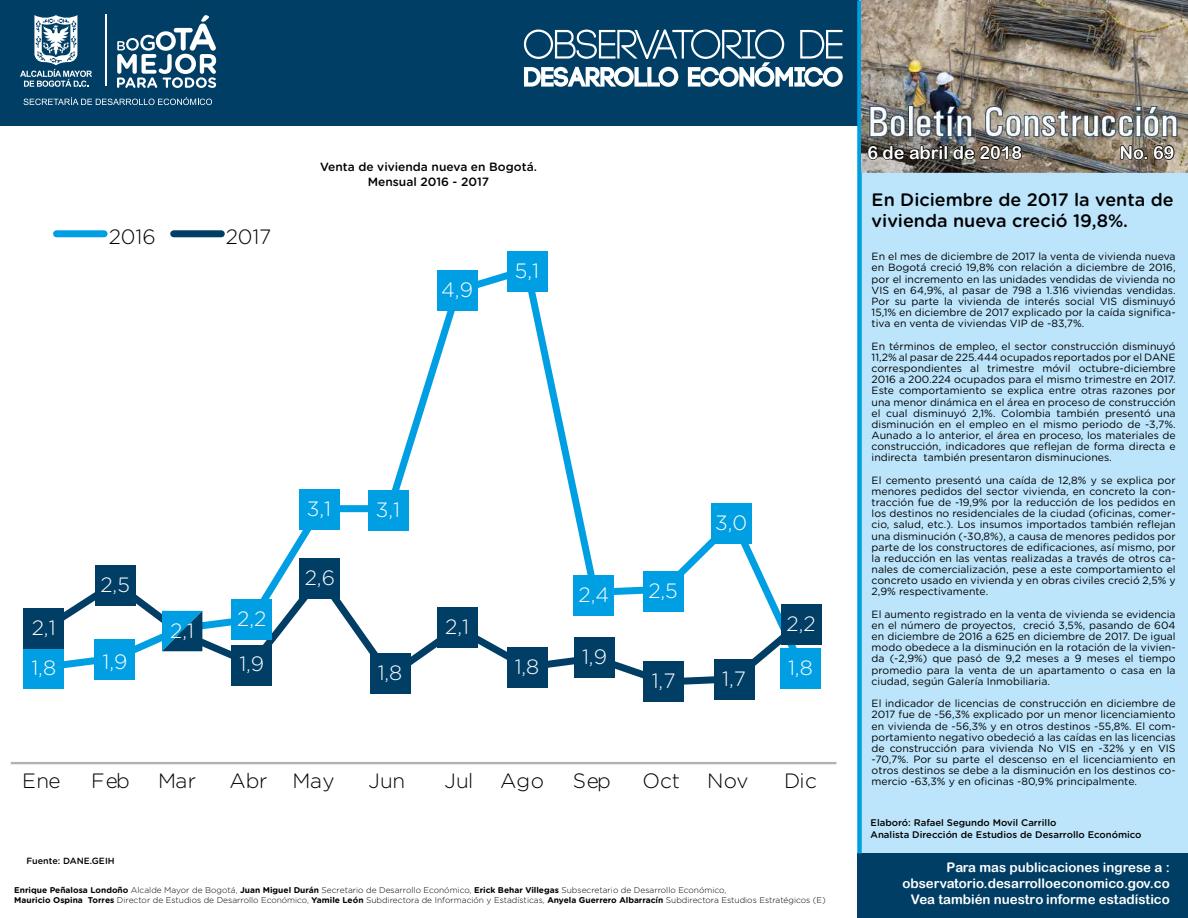
<style>
.page{position:relative;width:1188px;height:918px;background:#fff}
.page>*{position:absolute;margin:0;border:0;box-sizing:border-box;transform-origin:0 0}
.t1{font:300 20.7px "Gotham Rounded";color:#fff}
.t2{font:300 20.7px "Gotham Rounded";letter-spacing:-.005em;color:#000}
.t3{font:500 18px/21.6px "Gotham Rounded";color:#000}
.t4{font:18px "Arial Rounded MT Bold";color:#fff}
.t5{font:13.35px/15.9px "Arial Rounded MT Bold";color:#fff;text-align:right}
.t6{font:500 12px/14.4px "Gotham Rounded";color:#000;text-align:center}
.t7{font:10.5px/11.1px "Gotham Rounded";color:#000;text-align:justify}
.t8{font:500 9.6px/11.6px "Gotham Rounded";color:#000}
.t9{font:500 9px "Gotham Rounded";color:#000}
.t10{font:300 8.4px/10.1px "Gotham Rounded";color:#000}
.s1{font-weight:700}
</style>
<div class="page">
<hr style="left:11px;top:762px;width:825px;height:2px;background:#b3b2b2">
<svg style="left:95px;top:261px;width:664px;height:305px"></svg>
<svg style="left:64px;top:566px;width:748px;height:123px"></svg>
<div style="left:24px;top:648px;width:40px;height:41px;background:#009fe3"></div>
<div style="left:94px;top:639px;width:40px;height:41px;background:#009fe3"></div>
<div style="left:232px;top:599px;width:40px;height:40px;background:#009fe3"></div>
<div style="left:299px;top:489px;width:40px;height:41px;background:#009fe3"></div>
<div style="left:368px;top:490px;width:40px;height:40px;background:#009fe3"></div>
<div style="left:437px;top:271px;width:40px;height:40px;background:#009fe3"></div>
<div style="left:507px;top:251px;width:40px;height:41px;background:#009fe3"></div>
<div style="left:574px;top:575px;width:40px;height:41px;background:#009fe3"></div>
<div style="left:643px;top:571px;width:40px;height:40px;background:#009fe3"></div>
<div style="left:711px;top:504px;width:41px;height:40px;background:#009fe3"></div>
<div style="left:780px;top:649px;width:41px;height:40px;background:#009fe3"></div>
<div style="left:24px;top:608px;width:40px;height:40px;background:#003e65"></div>
<div style="left:95px;top:566px;width:40px;height:40px;background:#003e65"></div>
<svg style="left:162px;top:611px;width:40px;height:40px;background:#016fa4"></svg>
<div style="left:232px;top:645px;width:40px;height:40px;background:#003e65"></div>
<div style="left:300px;top:558px;width:40px;height:40px;background:#003e65"></div>
<div style="left:370px;top:653px;width:40px;height:40px;background:#003e65"></div>
<div style="left:437px;top:607px;width:40px;height:40px;background:#003e65"></div>
<div style="left:507px;top:647px;width:40px;height:40px;background:#003e65"></div>
<div style="left:574px;top:638px;width:41px;height:40px;background:#003e65"></div>
<div style="left:644px;top:662px;width:40px;height:40px;background:#003e65"></div>
<div style="left:714px;top:659px;width:40px;height:40px;background:#003e65"></div>
<div style="left:781px;top:604px;width:40px;height:41px;background:#003e65"></div>
<div style="left:57px;top:230px;width:47px;height:7px;background:#009fe3"></div>
<div style="left:174px;top:230px;width:47px;height:7px;background:#003e65"></div>
<div style="left:1px;top:0;width:858px;height:126px;background:#003e65"></div>
<div style="left:860px;top:1px;width:328px;height:917px;background:#bce4fa"></div>
<div style="left:857px;top:853px;width:331px;height:65px;background:#003e65"></div>
<div style="left:857px;top:1px;width:5px;height:852px;background:#009fe3"></div>
<svg style="left:524px;top:30px;width:319px;height:57px"></svg>
<svg style="left:20px;top:15px;width:72px;height:72px"></svg>
<hr style="left:106px;top:14px;width:1px;height:72px;background:#fff">
<img style="left:862px;top:0;width:326px;height:173px">
<svg style="left:117px;top:15px;width:99px;height:73px"></svg>
<svg style="left:24px;top:97px;width:188px;height:8px"></svg>
<svg style="left:867px;top:144px;width:156px;height:17px;background:#3b3833"></svg>
<svg style="left:1119px;top:144px;width:56px;height:17px"></svg>
<h1 class="t2" style="left:109px;top:222px;width:48px">2016</h1>
<h1 class="t2" style="left:226px;top:222px;width:47px">2017</h1>
<p class="t6" style="left:320px;top:159px;width:218px">Venta de vivienda nueva en Bogotá.<br>Mensual 2016 - 2017</p>
<h1 class="t1" style="left:441px;top:276px;width:33px">4,9</h1>
<h1 class="t1" style="left:515px;top:257px;width:26px">5,1</h1>
<h1 class="t1" style="left:307px;top:495px;width:26px">3,1</h1>
<h1 class="t1" style="left:376px;top:495px;width:26px">3,1</h1>
<h1 class="t1" style="left:715px;top:509px;width:34px">3,0</h1>
<h1 class="t1" style="left:101px;top:571px;width:31px">2,5</h1>
<h1 class="t1" style="left:305px;top:564px;width:32px">2,6</h1>
<h1 class="t1" style="left:579px;top:581px;width:32px">2,4</h1>
<h1 class="t1" style="left:648px;top:577px;width:31px">2,5</h1>
<h1 class="t1" style="left:32px;top:614px;width:25px">2,1</h1>
<h1 class="t1" style="left:170px;top:616px;width:25px">2,1</h1>
<h1 class="t1" style="left:237px;top:604px;width:31px">2,2</h1>
<h1 class="t1" style="left:445px;top:613px;width:25px">2,1</h1>
<h1 class="t1" style="left:787px;top:610px;width:31px">2,2</h1>
<h1 class="t1" style="left:31px;top:654px;width:26px">1,8</h1>
<h1 class="t1" style="left:103px;top:648px;width:26px">1,9</h1>
<h1 class="t1" style="left:239px;top:650px;width:26px">1,9</h1>
<h1 class="t1" style="left:378px;top:658px;width:26px">1,8</h1>
<h1 class="t1" style="left:515px;top:652px;width:26px">1,8</h1>
<h1 class="t1" style="left:582px;top:643px;width:26px">1,9</h1>
<h1 class="t1" style="left:652px;top:667px;width:25px">1,7</h1>
<h1 class="t1" style="left:722px;top:665px;width:25px">1,7</h1>
<h1 class="t1" style="left:788px;top:654px;width:26px">1,8</h1>
<h1 class="t2" style="left:22px;top:767px;width:40px">Ene</h1>
<h1 class="t2" style="left:91px;top:767px;width:40px">Feb</h1>
<h1 class="t2" style="left:158px;top:767px;width:40px">Mar</h1>
<h1 class="t2" style="left:229px;top:767px;width:107px">Abr May</h1>
<h1 class="t2" style="left:369px;top:767px;width:38px">Jun</h1>
<h1 class="t2" style="left:444px;top:767px;width:31px">Jul</h1>
<h1 class="t2" style="left:500px;top:767px;width:46px">Ago</h1>
<h1 class="t2" style="left:573px;top:767px;width:40px">Sep</h1>
<h1 class="t2" style="left:642px;top:767px;width:39px">Oct</h1>
<h1 class="t2" style="left:707px;top:767px;width:43px">Nov</h1>
<h1 class="t2" style="left:784px;top:767px;width:34px">Dic</h1>
<p class="t9" style="left:26px;top:854px;width:90px">Fuente: DANE.GEIH</p>
<p class="t10" style="left:14px;top:884px;width:813px"><span class="s1">Enrique Peñalosa Londoño</span> Alcalde Mayor de Bogotá, <span class="s1">Juan Miguel Durán</span> Secretario de Desarrollo Económico, <span class="s1">Erick Behar Villegas</span> Subsecretario de Desarrollo Económico,<br><span class="s1">Mauricio Ospina Torres</span> Director de Estudios de Desarrollo Económico, <span class="s1">Yamile León</span> Subdirectora de Información y Estadísticas, <span class="s1">Anyela Guerrero Albarracín</span> Subdirectora Estudios Estratégicos (E)</p>
<h2 class="t4" style="left:867px;top:142px;width:156px">6 de abril de 2018</h2>
<h2 class="t4" style="left:1119px;top:142px;width:57px">No. 69</h2>
<h2 class="t3" style="left:872px;top:188px;width:304px">En Diciembre de 2017 la venta de vivienda nueva creció 19,8%.</h2>
<p class="t7" style="left:872px;top:251px;width:306px">En el mes de diciembre de 2017 la venta de vivienda nueva en Bogotá creció 19,8% con relación a diciembre de 2016, por el incremento en las unidades vendidas de vivienda no VIS en 64,9%, al pasar de 798 a 1.316 viviendas vendidas.<br>Por su parte la vivienda de interés social VIS disminuyó 15,1% en diciembre de 2017 explicado por la caída significa&shy;tiva en venta de viviendas VIP de -83,7%.</p>
<p class="t7" style="left:872px;top:340px;width:306px">En términos de empleo, el sector construcción disminuyó 11,2% al pasar de 225.444 ocupados reportados por el DANE correspondientes al trimestre móvil octubre-diciembre 2016 a 200.224 ocupados para el mismo trimestre en 2017.<br>Este comportamiento se explica entre otras razones por una menor dinámica en el área en proceso de construcción el cual disminuyó 2,1%. Colombia también presentó una disminución en el empleo en el mismo periodo de -3,7%.<br>Aunado a lo anterior, el área en proceso, los materiales de construcción, indicadores que reflejan de forma directa e indirecta también presentaron disminuciones.</p>
<p class="t7" style="left:872px;top:474px;width:306px">El cemento presentó una caída de 12,8% y se explica por menores pedidos del sector vivienda, en concreto la con&shy;tracción fue de -19,9% por la reducción de los pedidos en los destinos no residenciales de la ciudad (oficinas, comer&shy;cio, salud, etc.). Los insumos importados también reflejan una disminución (-30,8%), a causa de menores pedidos por parte de los constructores de edificaciones, así mismo, por la reducción en las ventas realizadas a través de otros ca&shy;nales de comercialización, pese a este comportamiento el concreto usado en vivienda y en obras civiles creció 2,5% y 2,9% respectivamente.</p>
<p class="t7" style="left:872px;top:608px;width:306px">El aumento registrado en la venta de vivienda se evidencia en el número de proyectos, creció 3,5%, pasando de 604 en diciembre de 2016 a 625 en diciembre de 2017. De igual modo obedece a la disminución en la rotación de la vivien&shy;da (-2,9%) que pasó de 9,2 meses a 9 meses el tiempo promedio para la venta de un apartamento o casa en la ciudad, según Galería Inmobiliaria.</p>
<p class="t7" style="left:872px;top:697px;width:306px">El indicador de licencias de construcción en diciembre de 2017 fue de -56,3% explicado por un menor licenciamiento en vivienda de -56,3% y en otros destinos -55,8%. El com&shy;portamiento negativo obedeció a las caídas en las licencias de construcción para vivienda No VIS en -32% y en VIS -70,7%. Por su parte el descenso en el licenciamiento en otros destinos se debe a la disminución en los destinos co&shy;mercio -63,3% y en oficinas -80,9% principalmente.</p>
<p class="t8" style="left:871px;top:817px;width:272px">Elaboró: Rafael Segundo Movil Carrillo<br>Analista Dirección de Estudios de Desarrollo Económico</p>
<p class="t5" style="left:902px;top:859px;width:269px">Para mas publicaciones ingrese a : observatorio.desarrolloeconomico.gov.co<br>Vea también nuestro informe estadístico</p>
</div>
